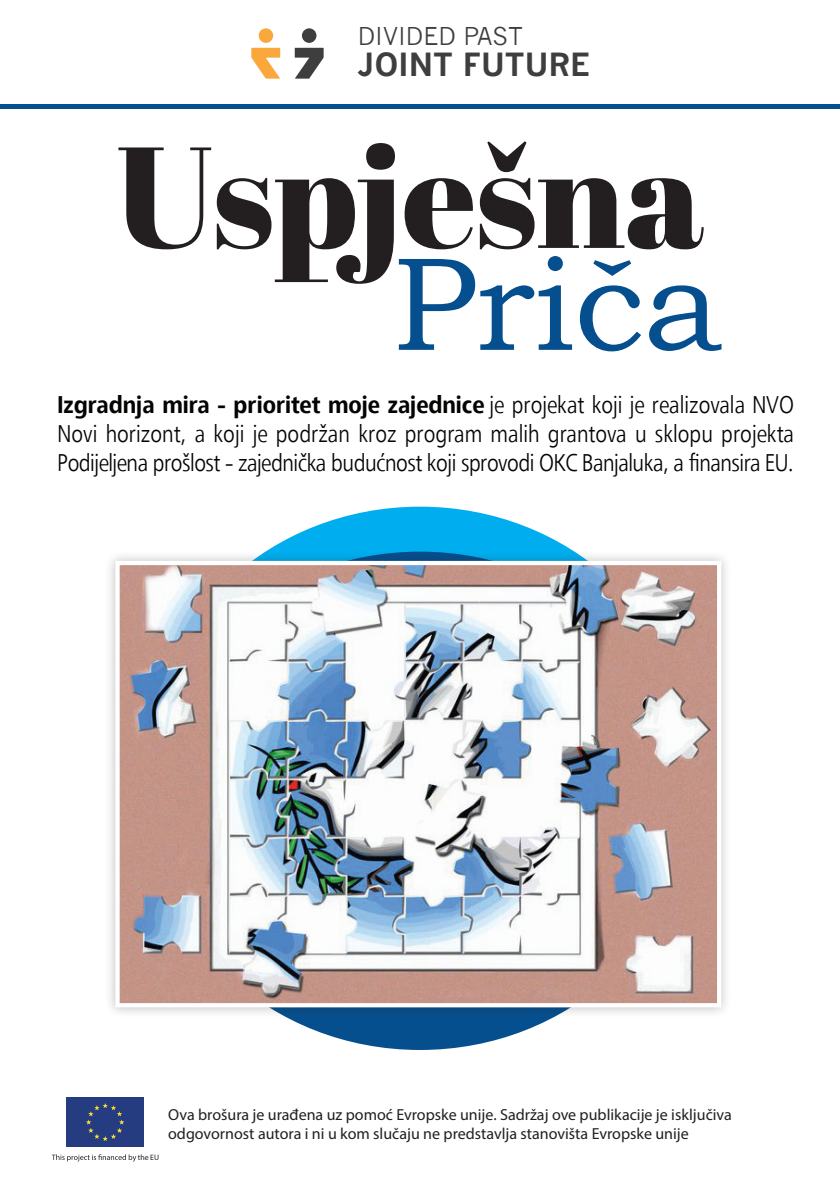
<style>
.page{position:relative;width:840px;height:1191px;background:#fff}
.page>*{position:absolute;margin:0;border:0;box-sizing:border-box;transform-origin:0 0}
.t1{font:143.4px "Abril Fatface";letter-spacing:-.005em;color:#231f20}
.t2{font:133.4px "Bookman Old Style";color:#064f8e}
.t3{font:700 31.2px "News Gothic";color:#3e3e3f}
.t4{font:24px/28.8px "Adora PRO Cn 45";letter-spacing:-.02em;color:#040503}
.t5{font:24px "Adora PRO Cn 75";color:#040503}
.t6{font:24px "News Gothic";color:#3e3e3f}
.t7{font:16px/19.2px "Myriad Pro";color:#231f20}
.t8{font:7.8px "Myriad Pro";color:#231f20}
.s1{font-family:"Adora PRO Cn 45"}
</style>
<div class="page">
<div style="left:150px;top:506px;width:539px;height:499px;background:#00aeef;border-radius:50%"></div>
<div style="left:150px;top:551px;width:539px;height:499px;background:#064f8e;border-radius:50%"></div>
<div style="left:104px;top:550px;width:627px;height:468px;background:#231f20;opacity:.28"></div>
<img style="left:120px;top:566px;width:595px;height:436px">
<div style="left:115px;top:561px;width:605px;height:446px;border:4px solid #fff"></div>
<svg style="left:294px;top:48px;width:29px;height:31px"></svg>
<svg style="left:251px;top:48px;width:29px;height:31px"></svg>
<div style="left:258px;top:28px;width:15px;height:15px;background:#faa83b;border-radius:50%"></div>
<div style="left:302px;top:28px;width:14px;height:15px;background:#3e3e3f;border-radius:50%"></div>
<hr style="left:0;top:104px;width:839px;height:4px;background:#064f8e">
<div style="left:66px;top:1097px;width:78px;height:50px;background:#253c80"></div>
<svg style="left:86px;top:1103px;width:38px;height:38px"></svg>
<svg style="left:52px;top:1154px;width:84px;height:7px"></svg>
<p class="t6" style="left:357px;top:22px;width:166px">DIVIDED PAST</p>
<p class="t3" style="left:357px;top:46px;width:234px">JOINT FUTURE</p>
<h1 class="t1" style="left:115px;top:96px;width:589px">Uspješna</h1>
<h2 class="t2" style="left:392px;top:217px;width:330px">Priča</h2>
<p class="t5" style="left:58px;top:388px;width:737px">Izgradnja mira - prioritet moje zajednice <span class="s1">je projekat koji je realizovala NVO</span></p>
<p class="t4" style="left:58px;top:419px;width:737px">Novi horizont, a koji je podržan kroz program malih grantova u sklopu projekta<br>Podijeljena prošlost - zajednička budućnost koji sprovodi OKC Banjaluka, a finansira EU.</p>
<p class="t8" style="left:138px;top:1152px;width:23px">the EU</p>
<p class="t7" style="left:168px;top:1104px;width:565px">Ova brošura je urađena uz pomoć Evropske unije. Sadržaj ove publikacije je isključiva odgovornost autora i ni u kom slučaju ne predstavlja stanovišta Evropske unije</p>
</div>
